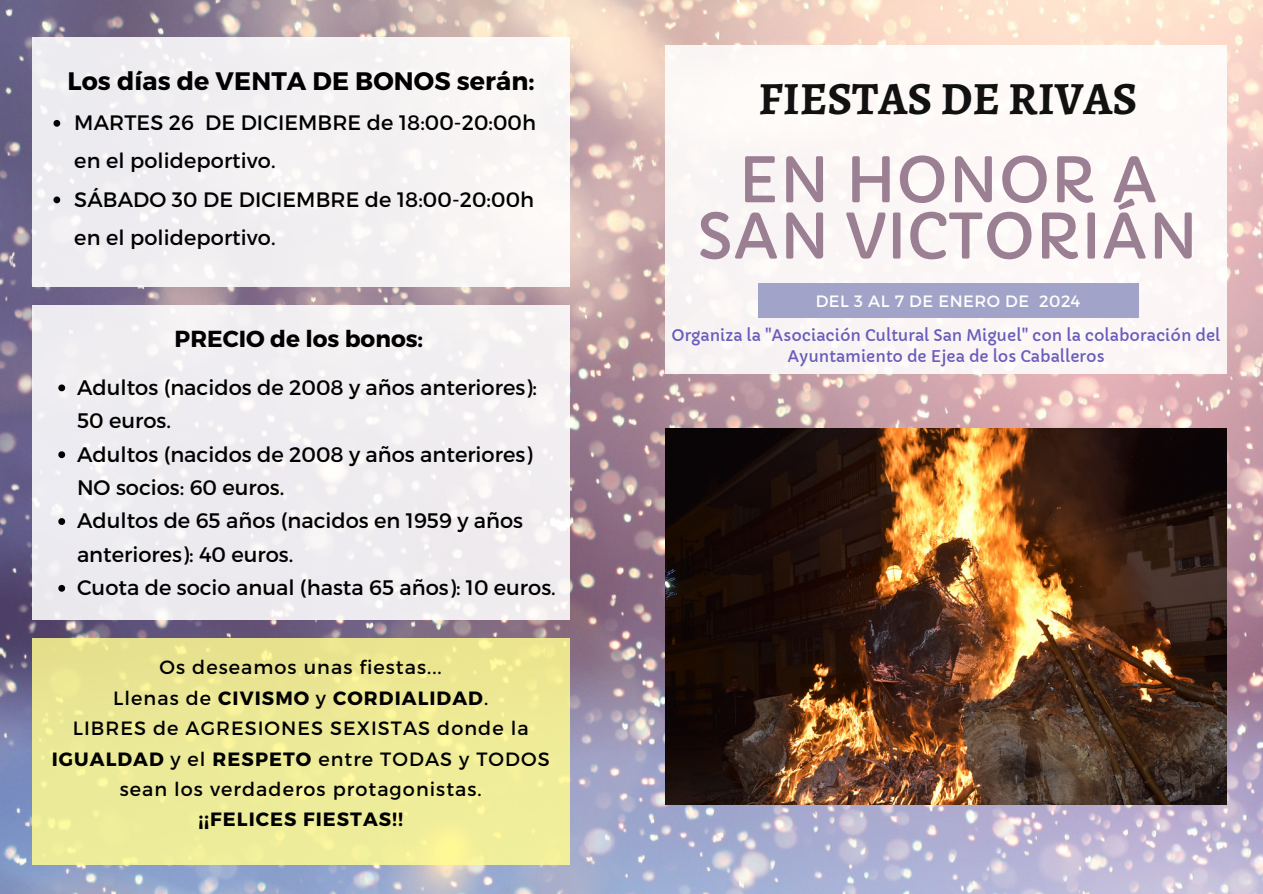
<style>
.page{position:relative;width:1263px;height:894px;background:#fff}
.page>*{position:absolute;margin:0;border:0;box-sizing:border-box;transform-origin:0 0}
.t1{font:61.5px/56.2px "Capriola";color:#9b7f92;text-align:center}
.t2{font:700 46.2px "Alegreya";color:#111}
.t3{font:700 25.35px "Montserrat";letter-spacing:.005em;color:#000}
.t4{font:700 23.1px "Montserrat";color:#000}
.t5{font:21px/33.5px "Montserrat";color:#000}
.t6{font:20.85px/38.2px "Montserrat";letter-spacing:.005em;color:#000}
.t7{font:19.2px/30.5px "Montserrat";letter-spacing:.055em;color:#000;text-align:center}
.t8{font:700 19.2px "Montserrat";letter-spacing:.055em;color:#000}
.t9{font:16.35px "Montserrat";letter-spacing:.03em;color:#fff}
.t10{font:15.75px/21.5px "Capriola";color:#695cbb;text-align:center}
.s1{font-weight:400}
.s2{font-weight:700}
</style>
<div class="page">
<img style="left:0;top:0;width:1263px;height:893px">
<div style="left:665px;top:45px;width:561px;height:329px;background:#fdf8f7"></div>
<div style="left:758px;top:283px;width:381px;height:35px;background:#a1a4c8"></div>
<div style="left:32px;top:37px;width:538px;height:250px;background:#f3f0f2"></div>
<img style="left:665px;top:428px;width:561px;height:376px">
<div style="left:32px;top:306px;width:538px;height:313px;background:#efecf0"></div>
<svg style="left:58px;top:384px;width:7px;height:7px"></svg>
<svg style="left:58px;top:451px;width:7px;height:7px"></svg>
<svg style="left:58px;top:518px;width:7px;height:6px"></svg>
<svg style="left:58px;top:584px;width:7px;height:7px"></svg>
<svg style="left:53px;top:120px;width:7px;height:7px"></svg>
<svg style="left:53px;top:196px;width:7px;height:7px"></svg>
<div style="left:32px;top:638px;width:538px;height:226px;background:#eceb99"></div>
<p class="t3" style="left:67px;top:64px;width:469px">Los días de VENTA DE BONOS serán:</p>
<p class="t6" style="left:74px;top:102px;width:463px">MARTES 26 DE DICIEMBRE de 18:00-20:00h en el polideportivo.</p>
<p class="t6" style="left:74px;top:179px;width:461px">SÁBADO 30 DE DICIEMBRE de 18:00-20:00h en el polideportivo.</p>
<p class="t4" style="left:175px;top:323px;width:250px">PRECIO de los bonos:</p>
<p class="t5" style="left:77px;top:369px;width:461px">Adultos (nacidos de 2008 y años anteriores):<br>50 euros.</p>
<p class="t5" style="left:77px;top:436px;width:457px">Adultos (nacidos de 2008 y años anteriores)<br>NO socios: 60 euros.</p>
<p class="t5" style="left:77px;top:503px;width:448px">Adultos de 65 años (nacidos en 1959 y años anteriores): 40 euros.</p>
<p class="t5" style="left:77px;top:569px;width:480px">Cuota de socio anual (hasta 65 años): 10 euros.</p>
<p class="t7" style="left:160px;top:651px;width:284px">Os deseamos unas fiestas...</p>
<p class="t8" style="left:113px;top:685px;width:376px"><span class="s1">Llenas de</span> CIVISMO <span class="s1">y</span> CORDIALIDAD<span class="s1">.</span></p>
<p class="t7" style="left:52px;top:712px;width:499px">LIBRES de AGRESIONES SEXISTAS donde la<br><span class="s2">IGUALDAD</span> y el <span class="s2">RESPETO</span> entre TODAS y TODOS sean los verdaderos protagonistas.</p>
<p class="t8" style="left:198px;top:806px;width:206px">¡¡FELICES FIESTAS!!</p>
<p class="t2" style="left:758px;top:67px;width:380px">FIESTAS DE RIVAS</p>
<p class="t1" style="left:697px;top:153px;width:503px">EN HONOR A<br>SAN VICTORIÁN</p>
<p class="t9" style="left:816px;top:291px;width:266px">DEL 3 AL 7 DE ENERO DE 2024</p>
<p class="t10" style="left:671px;top:324px;width:550px">Organiza la "Asociación Cultural San Miguel" con la colaboración del<br>Ayuntamiento de Ejea de los Caballeros</p>
</div>
